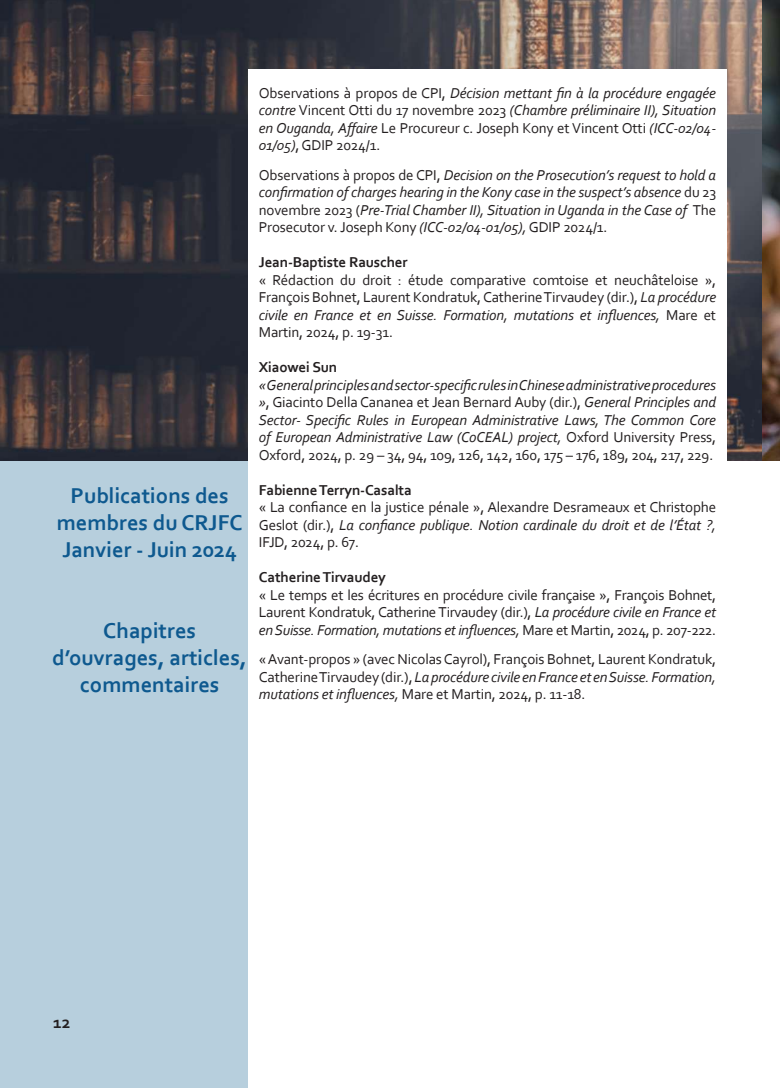
<style>
.page{position:relative;width:780px;height:1088px;background:#fff}
.page>*{position:absolute;margin:0;border:0;box-sizing:border-box;transform-origin:0 0}
.t1{font:700 22.5px/27px "Corbel";color:#0e598f;text-align:center}
.t2{font:700 17.5px "Corbel";color:#231f20}
.t3{font:italic 15px/17.5px "Corbel";letter-spacing:-.01em;color:#231f20;text-align:justify}
.t4{font:15px/17.5px "Corbel";letter-spacing:-.01em;color:#231f20;text-align:justify}
.t5{font:700 15px "Corbel";letter-spacing:-.01em;color:#231f20}
.s1{font-style:normal}
.s2{font-style:italic}
</style>
<div class="page">
<div style="left:0;top:0;width:248px;height:1088px;background:#b7cfdd"></div>
<img style="left:0;top:0;width:780px;height:460px">
<div style="left:248px;top:69px;width:478px;height:1019px;background:#fff"></div>
<h1 class="t1" style="left:57px;top:481px;width:187px">Publications des membres du CRJFC<br>Janvier - Juin 2024</h1>
<h1 class="t1" style="left:52px;top:616px;width:196px">Chapitres d’ouvrages, articles, commentaires</h1>
<p class="t3" style="left:259px;top:84px;width:459px"><span class="s1">Observations à propos de CPI,</span> Décision mettant fin à la procédure engagée contre <span class="s1">Vincent Otti du 17 novembre 2023</span> (Chambre préliminaire II), Situation en Ouganda, Affaire <span class="s1">Le Procureur c. Joseph Kony et Vincent Otti</span> (ICC-02/04- 01/05)<span class="s1">, GDIP 2024/1.</span></p>
<p class="t3" style="left:259px;top:166px;width:459px"><span class="s1">Observations à propos de CPI,</span> Decision on the Prosecution’s request to hold a confirmation of charges hearing in the Kony case in the suspect’s absence <span class="s1">du 23 novembre 2023 (</span>Pre-Trial Chamber II), Situation in Uganda in the Case of <span class="s1">The Prosecutor v. Joseph Kony</span> (ICC-02/04-01/05), <span class="s1">GDIP 2024/1.</span></p>
<p class="t5" style="left:259px;top:253px;width:150px">Jean-Baptiste Rauscher</p>
<p class="t4" style="left:259px;top:271px;width:459px">« Rédaction du droit : étude comparative comtoise et neuchâteloise », François Bohnet, Laurent Kondratuk, Catherine Tirvaudey (dir.), <span class="s2">La procédure civile en France et en Suisse. Formation, mutations et influences,</span> Mare et Martin, 2024, p. 19-31.</p>
<p class="t5" style="left:259px;top:358px;width:80px">Xiaowei Sun</p>
<p class="t3" style="left:259px;top:376px;width:459px">« General principles and sector-specific rules in Chinese administrative procedures »<span class="s1">, Giacinto Della Cananea et Jean Bernard Auby (dir.),</span> General Principles and Sector- Specific Rules in European Administrative Laws, The Common Core of European Administrative Law (CoCEAL) project, <span class="s1">Oxford University Press, Oxford, 2024, p. 29 – 34, 94, 109, 126, 142, 160, 175 – 176, 189, 204, 217, 229.</span></p>
<p class="t5" style="left:259px;top:480px;width:155px">Fabienne Terryn-Casalta</p>
<p class="t4" style="left:259px;top:498px;width:459px">« La confiance en la justice pénale », Alexandre Desrameaux et Christophe Geslot (dir.), <span class="s2">La confiance publique. Notion cardinale du droit et de l’État ?, </span>IFJD, 2024, p. 67.</p>
<p class="t5" style="left:259px;top:568px;width:129px">Catherine Tirvaudey</p>
<p class="t4" style="left:259px;top:586px;width:459px">« Le temps et les écritures en procédure civile française », François Bohnet, Laurent Kondratuk, Catherine Tirvaudey (dir.), <span class="s2">La procédure civile en France et en Suisse. Formation, mutations et influences,</span> Mare et Martin, 2024, p. 207-222.</p>
<p class="t4" style="left:259px;top:650px;width:459px">« Avant-propos » (avec Nicolas Cayrol), François Bohnet, Laurent Kondratuk, Catherine Tirvaudey (dir.), <span class="s2">La procédure civile en France et en Suisse. Formation, mutations et influences,</span> Mare et Martin, 2024, p. 11-18.</p>
<p class="t2" style="left:53px;top:1011px;width:19px">12</p>
</div>
